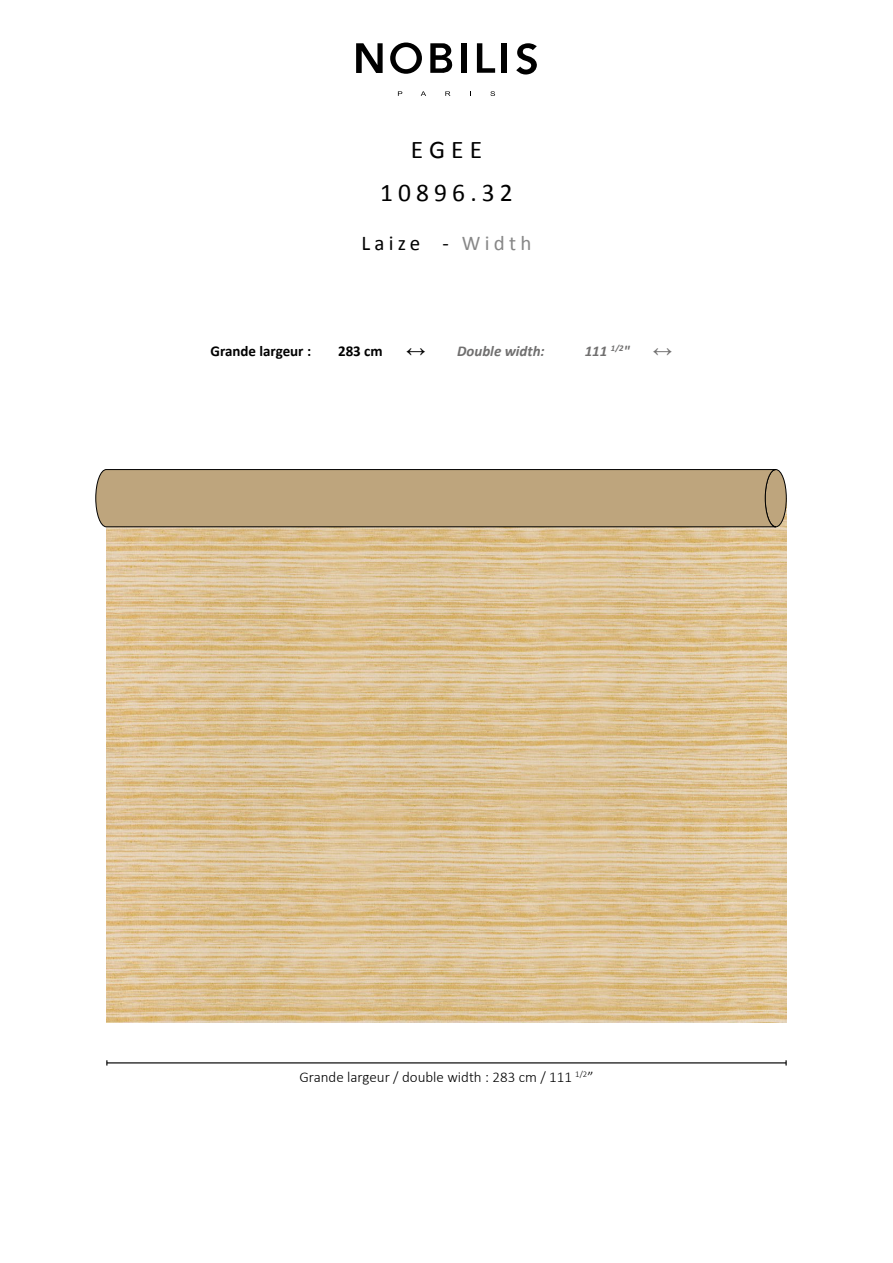
<style>
.page{position:relative;width:893px;height:1263px;background:#fff}
.page>*{position:absolute;margin:0;border:0;box-sizing:border-box;transform-origin:0 0}
.t1{font:25.5px "Calibri";letter-spacing:.2em;color:#000}
.t2{font:21px "Calibri";letter-spacing:.2em;color:#000}
.t3{font:300 15px "Calibri";color:#000}
.t4{font:700 15px "Calibri";color:#000}
.t5{font:italic 700 15px "Calibri";color:#706f6f}
.s1{color:#878787}
.s2{font-family:"Times New Roman";font-weight:400;font-size:19.5px}
.s3{font-family:"Times New Roman";font-weight:400;font-style:normal;font-size:19.5px}
</style>
<div class="page">
<svg style="left:398px;top:91px;width:4px;height:5px"></svg>
<svg style="left:421px;top:91px;width:5px;height:5px"></svg>
<svg style="left:445px;top:91px;width:5px;height:5px"></svg>
<svg style="left:490px;top:91px;width:5px;height:5px"></svg>
<div style="left:461px;top:43px;width:6px;height:30px;background:#000"></div>
<div style="left:502px;top:43px;width:5px;height:30px;background:#000"></div>
<svg style="left:477px;top:43px;width:18px;height:30px"></svg>
<svg style="left:356px;top:43px;width:27px;height:30px"></svg>
<svg style="left:516px;top:43px;width:21px;height:32px"></svg>
<svg style="left:390px;top:43px;width:32px;height:31px"></svg>
<svg style="left:430px;top:43px;width:22px;height:30px"></svg>
<img style="left:106px;top:507px;width:681px;height:515px">
<hr style="left:107px;top:1062px;width:679px;height:1px;background:#000">
<div style="left:765px;top:470px;width:21px;height:57px;background:#bea57d;border-radius:50%"></div>
<div style="left:765px;top:469px;width:22px;height:58px;border:1px solid #000;border-radius:50%"></div>
<div style="left:95px;top:469px;width:681px;height:58px;background:#bea57d"></div>
<h1 class="t1" style="left:411px;top:133px;width:73px">EGEE</h1>
<h1 class="t1" style="left:380px;top:176px;width:134px">10896.32</h1>
<h2 class="t2" style="left:362px;top:230px;width:171px">Laize - <span class="s1">Width</span></h2>
<p class="t4" style="left:210px;top:341px;width:102px">Grande largeur :</p>
<p class="t4" style="left:338px;top:341px;width:89px">283 cm <span class="s2">↔</span></p>
<p class="t5" style="left:457px;top:341px;width:89px">Double width:</p>
<p class="t5" style="left:585px;top:341px;width:89px">111 <sup>1/2</sup>" <span class="s3">↔</span></p>
<p class="t3" style="left:299px;top:1068px;width:295px">Grande largeur / double width : 283 cm / 111 <sup>1/2</sup>”</p>
</div>
